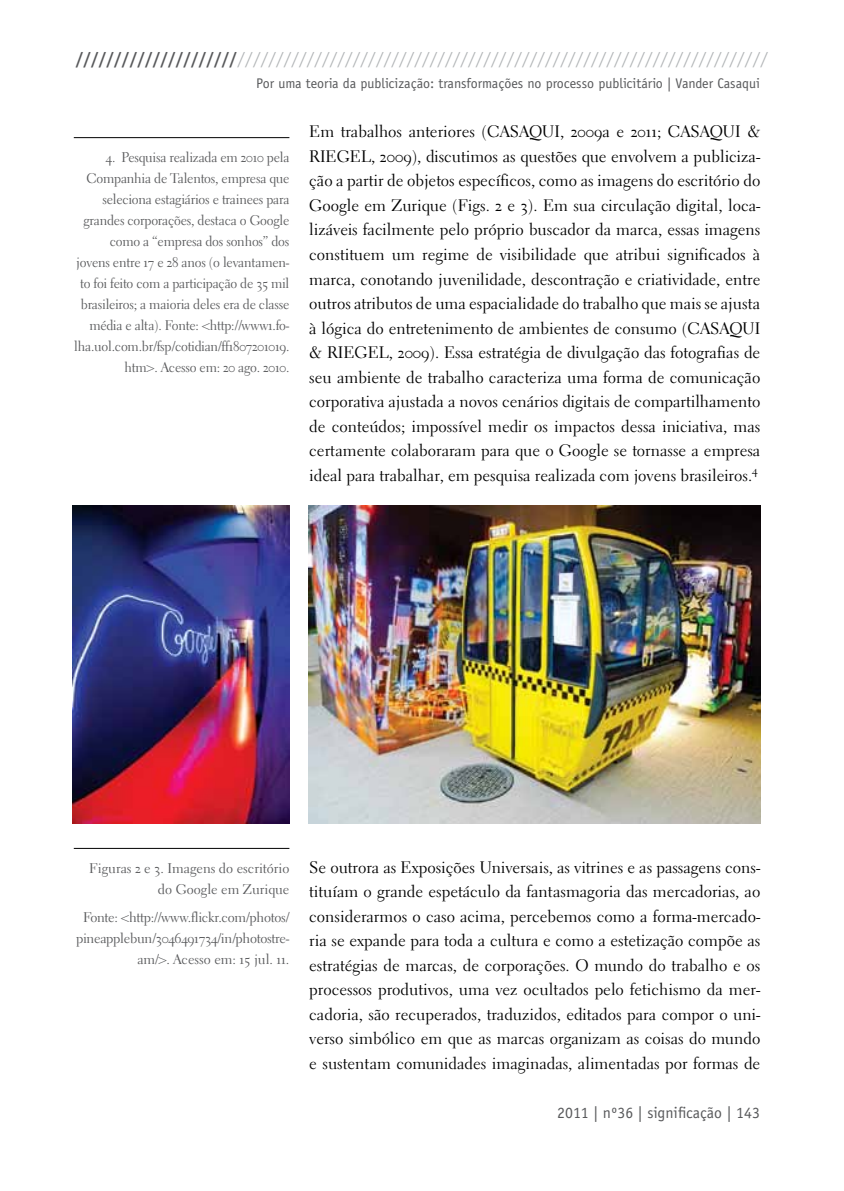
<style>
.page{position:relative;width:844px;height:1191px;background:#fff}
.page>*{position:absolute;margin:0;border:0;box-sizing:border-box;transform-origin:0 0}
.t1{font:16.62px/24.5px "Electra LH Regular Os F";color:#000;text-align:justify}
.t2{font:16.62px "Officina Sans Std";color:#b1b4b6}
.t3{font:15.75px "Officina Sans Std";color:#58595b}
.t4{font:14px/21px "Electra LH Regular Os F";letter-spacing:-.015em;color:#58595b;text-align:right}
.t5{font:14px "Officina Sans Std";color:#58595b}
.s1{font-weight:700;color:#58595b}
</style>
<div class="page">
<hr style="left:74px;top:848px;width:215px;height:1px;background:#000">
<hr style="left:74px;top:137px;width:215px;height:1px;background:#000">
<img style="left:73px;top:505px;width:216px;height:318px">
<img style="left:308px;top:505px;width:452px;height:318px">
<p class="t2" style="left:76px;top:49px;width:692px"><span class="s1">/////////////////////</span>/////////////////////////////////////////////////////////////////////</p>
<p class="t5" style="left:256px;top:75px;width:505px">Por uma teoria da publicização: transformações no processo publicitário | Vander Casaqui</p>
<p class="t4" style="left:74px;top:147px;width:216px">4. Pesquisa realizada em 2010 pela Companhia de Talentos, empresa que seleciona estagiários e trainees para grandes corporações, destaca o Google como a “empresa dos sonhos” dos jovens entre 17 e 28 anos (o levantamen&shy;to foi feito com a participação de 35 mil brasileiros; a maioria deles era de classe média e alta). Fonte: &lt;http://www1.fo&shy;lha.uol.com.br/fsp/cotidian/ff1807201019. htm&gt;. Acesso em: 20 ago. 2010.</p>
<p class="t1" style="left:309px;top:119px;width:452px">Em trabalhos anteriores (CASAQUI, 2009a e 2011; CASAQUI &amp; RIEGEL, 2009), discutimos as questões que envolvem a publiciza&shy;ção a partir de objetos específicos, como as imagens do escritório do Google em Zurique (Figs. 2 e 3). Em sua circulação digital, loca&shy;lizáveis facilmente pelo próprio buscador da marca, essas imagens constituem um regime de visibilidade que atribui significados à marca, conotando juvenilidade, descontração e criatividade, entre outros atributos de uma espacialidade do trabalho que mais se ajusta à lógica do entretenimento de ambientes de consumo (CASAQUI &amp; RIEGEL, 2009). Essa estratégia de divulgação das fotografias de seu ambiente de trabalho caracteriza uma forma de comunicação corporativa ajustada a novos cenários digitais de compartilhamento de conteúdos; impossível medir os impactos dessa iniciativa, mas certamente colaboraram para que o Google se tornasse a empresa ideal para trabalhar, em pesquisa realizada com jovens brasileiros.<sup>4</sup></p>
<p class="t4" style="left:89px;top:857px;width:201px">Figuras 2 e 3. Imagens do escritório do Google em Zurique</p>
<p class="t4" style="left:76px;top:906px;width:215px">Fonte: &lt;http://www.flickr.com/photos/ pineapplebun/3046491734/in/photostre&shy;am/&gt;. Acesso em: 15 jul. 11.</p>
<p class="t1" style="left:309px;top:854px;width:452px">Se outrora as Exposições Universais, as vitrines e as passagens cons&shy;tituíam o grande espetáculo da fantasmagoria das mercadorias, ao considerarmos o caso acima, percebemos como a forma-mercado&shy;ria se expande para toda a cultura e como a estetização compõe as estratégias de marcas, de corporações. O mundo do trabalho e os processos produtivos, uma vez ocultados pelo fetichismo da mer&shy;cadoria, são recuperados, traduzidos, editados para compor o uni&shy;verso simbólico em que as marcas organizam as coisas do mundo e sustentam comunidades imaginadas, alimentadas por formas de</p>
<p class="t3" style="left:557px;top:1103px;width:204px">2011 | nº36 | significação | 143</p>
</div>
